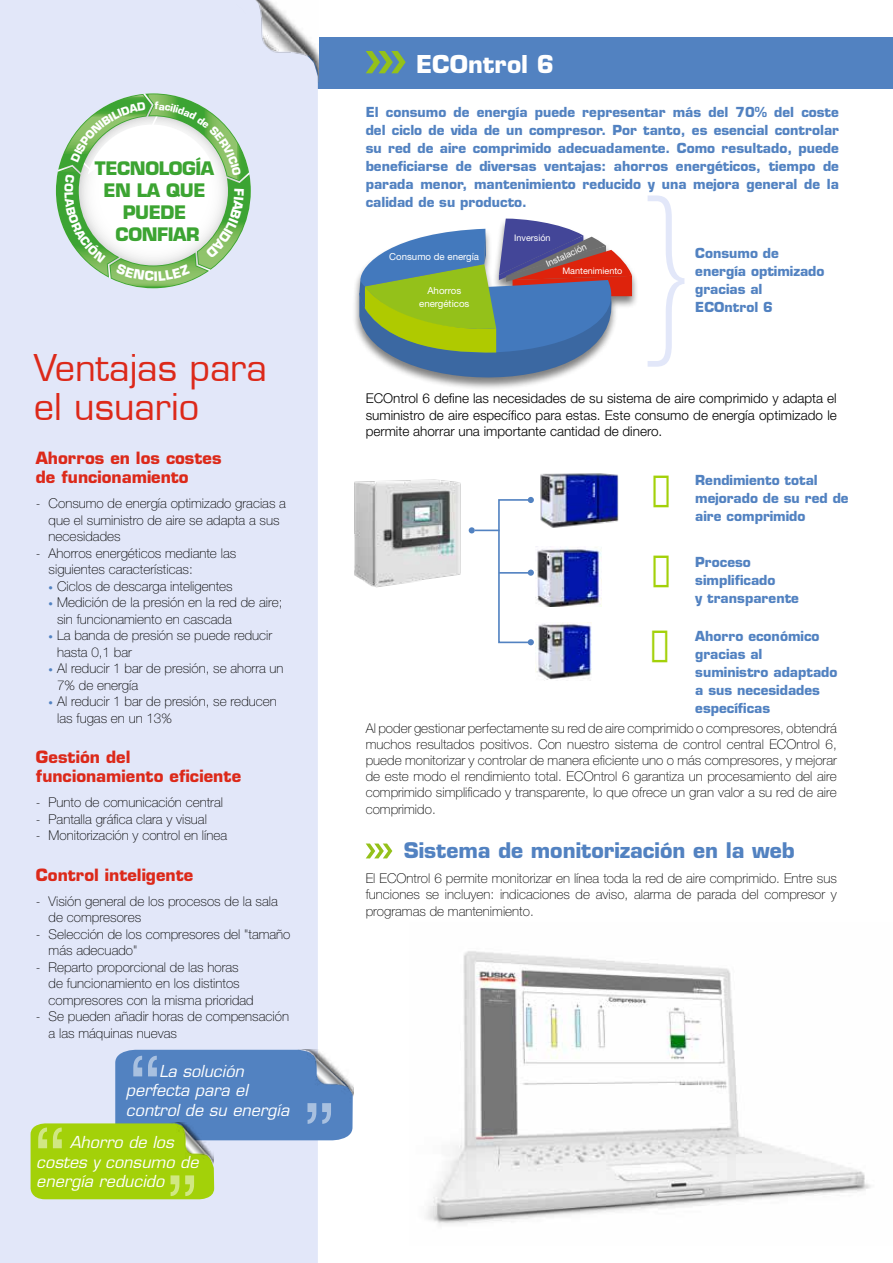
<style>
.page{position:relative;width:893px;height:1263px;background:#fff}
.page>*{position:absolute;margin:0;border:0;box-sizing:border-box;transform-origin:0 0}
.t1{font:100 condensed 190.65px "Helvetica Neue LT Std";color:#e2e7f9;scale:.93 1}
.t2{font:36px/39px "Eurostile LT";color:#dc291a}
.t3{font:700 24px "Eurostile";color:#fff}
.t4{font:700 21px "Eurostile";color:#5282c1}
.t5{font:700 18.15px/21.8px "Eurostile Std";letter-spacing:-.025em;color:#3ca432;text-align:center}
.t6{font:700 16.5px/19.5px "Eurostile";color:#dc291a}
.t7{font:italic 16.2px/19.5px "Eurostile LT Std";letter-spacing:.005em;color:#fff}
.t8{font:100 13.5px/16.5px "Helvetica Neue LT Std";color:#000}
.t9{font:700 13.5px/18px "Eurostile";color:#5282c1}
.t10{font:300 13.5px/16.2px "Helvetica Neue LT Std";color:#000;text-align:justify}
.t11{font:9.75px/12.9px "Helvetica Neue LT Std";color:#fff;text-align:center}
.t12{font:9px "Helvetica Neue LT Std";color:#fff}
.s1{font-size:9px;color:#5282c1}
</style>
<div class="page">
<img style="left:426px;top:951px;width:445px;height:274px">
<div style="left:228px;top:37px;width:665px;height:51px;background:#5282c1"></div>
<div style="left:0;top:0;width:318px;height:1263px;background:#e2e7f9"></div>
<img style="left:204px;top:0;width:115px;height:85px">
<div style="left:352px;top:218px;width:287px;height:173px;background:#000;opacity:.5"></div>
<svg style="left:359px;top:219px;width:280px;height:172px"></svg>
<img style="left:536px;top:622px;width:56px;height:58px">
<img style="left:354px;top:479px;width:107px;height:109px">
<img style="left:540px;top:473px;width:79px;height:55px">
<img style="left:536px;top:546px;width:65px;height:61px">
<div style="left:498px;top:499px;width:32px;height:144px;border:2px solid #5282c1"></div>
<hr style="left:499px;top:572px;width:30px;height:2px;background:#5282c1">
<svg style="left:528px;top:497px;width:6px;height:6px"></svg>
<svg style="left:528px;top:570px;width:6px;height:6px"></svg>
<svg style="left:528px;top:639px;width:6px;height:6px"></svg>
<svg style="left:469px;top:527px;width:30px;height:6px"></svg>
<svg style="left:366px;top:843px;width:26px;height:15px"></svg>
<svg style="left:366px;top:51px;width:40px;height:22px"></svg>
<svg style="left:31px;top:1050px;width:322px;height:149px;background:#9abaa3"></svg>
<svg style="left:56px;top:93px;width:195px;height:195px"></svg>
<h3 class="t5" style="left:95px;top:158px;width:121px">TECNOLOGÍA<br>EN LA QUE<br>PUEDE<br>CONFIAR</h3>
<h2 class="t2" style="left:34px;top:349px;width:235px">Ventajas para el usuario</h2>
<p class="t6" style="left:36px;top:448px;width:187px">Ahorros en los costes de funcionamiento</p>
<p class="t8" style="left:49px;top:495px;width:239px;text-indent:-13px">- Consumo de energía optimizado gracias a que el suministro de aire se adapta a sus necesidades</p>
<p class="t8" style="left:49px;top:544px;width:189px;text-indent:-13px">- Ahorros energéticos mediante las siguientes características:</p>
<p class="t8" style="left:49px;top:577px;width:186px"><span class="s1">•</span> Ciclos de descarga inteligentes</p>
<p class="t8" style="left:57px;top:594px;width:227px;text-indent:-9px"><span class="s1">•</span> Medición de la presión en la red de aire; sin funcionamiento en cascada</p>
<p class="t8" style="left:57px;top:627px;width:217px;text-indent:-9px"><span class="s1">•</span> La banda de presión se puede reducir hasta 0,1 bar</p>
<p class="t8" style="left:57px;top:660px;width:228px;text-indent:-9px"><span class="s1">•</span> Al reducir 1 bar de presión, se ahorra un<br>7% de energía</p>
<p class="t8" style="left:57px;top:693px;width:221px;text-indent:-9px"><span class="s1">•</span> Al reducir 1 bar de presión, se reducen las fugas en un 13%</p>
<p class="t6" style="left:36px;top:747px;width:207px">Gestión del funcionamiento eficiente</p>
<p class="t8" style="left:36px;top:794px;width:189px">- Punto de comunicación central</p>
<p class="t8" style="left:36px;top:811px;width:173px">- Pantalla gráfica clara y visual</p>
<p class="t8" style="left:36px;top:827px;width:193px">- Monitorización y control en línea</p>
<p class="t6" style="left:36px;top:865px;width:159px">Control inteligente</p>
<p class="t8" style="left:49px;top:892px;width:231px;text-indent:-13px">- Visión general de los procesos de la sala de compresores</p>
<p class="t8" style="left:49px;top:925px;width:243px;text-indent:-13px">- Selección de los compresores del "tamaño más adecuado"</p>
<p class="t8" style="left:49px;top:958px;width:207px;text-indent:-13px">- Reparto proporcional de las horas de funcionamiento en los distintos compresores con la misma prioridad</p>
<p class="t8" style="left:49px;top:1008px;width:242px;text-indent:-13px">- Se pueden añadir horas de compensación a las máquinas nuevas</p>
<p class="t7" style="left:126px;top:1061px;width:165px;text-indent:33px">La solución perfecta para el control de su energía</p>
<p class="t7" style="left:36px;top:1133px;width:164px;text-indent:33px">Ahorro de los costes y consumo de energía reducido</p>
<h3 class="t3" style="left:416px;top:50px;width:140px">ECOntrol 6</h3>
<p class="t9" style="left:366px;top:103px;width:475px;text-align:justify">El consumo de energía puede representar más del 70% del coste del ciclo de vida de un compresor. Por tanto, es esencial controlar su red de aire comprimido adecuadamente. Como resultado, puede beneficiarse de diversas ventajas: ahorros energéticos, tiempo de parada menor, mantenimiento reducido y una mejora general de la calidad de su producto.</p>
<h1 class="t1" style="left:650px;top:158px;width:44px">}</h1>
<p class="t12" style="left:514px;top:232px;width:38px">Inversión</p>
<p class="t12" style="left:544px;top:259px;width:45px;rotate:-24deg">Instalación</p>
<p class="t9" style="left:695px;top:244px;width:131px">Consumo de energía optimizado gracias al<br>ECOntrol 6</p>
<p class="t11" style="left:389px;top:250px;width:91px">Consumo de energía</p>
<p class="t12" style="left:562px;top:266px;width:62px">Mantenimiento</p>
<p class="t11" style="left:419px;top:284px;width:52px">Ahorros energéticos</p>
<p class="t10" style="left:366px;top:390px;width:473px">ECOntrol 6 define las necesidades de su sistema de aire comprimido y adapta el suministro de aire específico para estas. Este consumo de energía optimizado le permite ahorrar una importante cantidad de dinero.</p>
<p class="t9" style="left:695px;top:471px;width:155px">Rendimiento total mejorado de su red de aire comprimido</p>
<p class="t9" style="left:695px;top:553px;width:105px">Proceso simplificado<br>y transparente</p>
<p class="t9" style="left:695px;top:626px;width:144px">Ahorro económico gracias al suministro adaptado a sus necesidades específicas</p>
<p class="t8" style="left:366px;top:720px;width:473px;text-align:justify">Al poder gestionar perfectamente su red de aire comprimido o compresores, obtendrá muchos resultados positivos. Con nuestro sistema de control central ECOntrol 6, puede monitorizar y controlar de manera eficiente uno o más compresores, y mejorar de este modo el rendimiento total. ECOntrol 6 garantiza un procesamiento del aire comprimido simplificado y transparente, lo que ofrece un gran valor a su red de aire comprimido.</p>
<h3 class="t4" style="left:404px;top:838px;width:392px">Sistema de monitorización en la web</h3>
<p class="t8" style="left:366px;top:870px;width:473px;text-align:justify">El ECOntrol 6 permite monitorizar en línea toda la red de aire comprimido. Entre sus funciones se incluyen: indicaciones de aviso, alarma de parada del compresor y programas de mantenimiento.</p>
</div>
